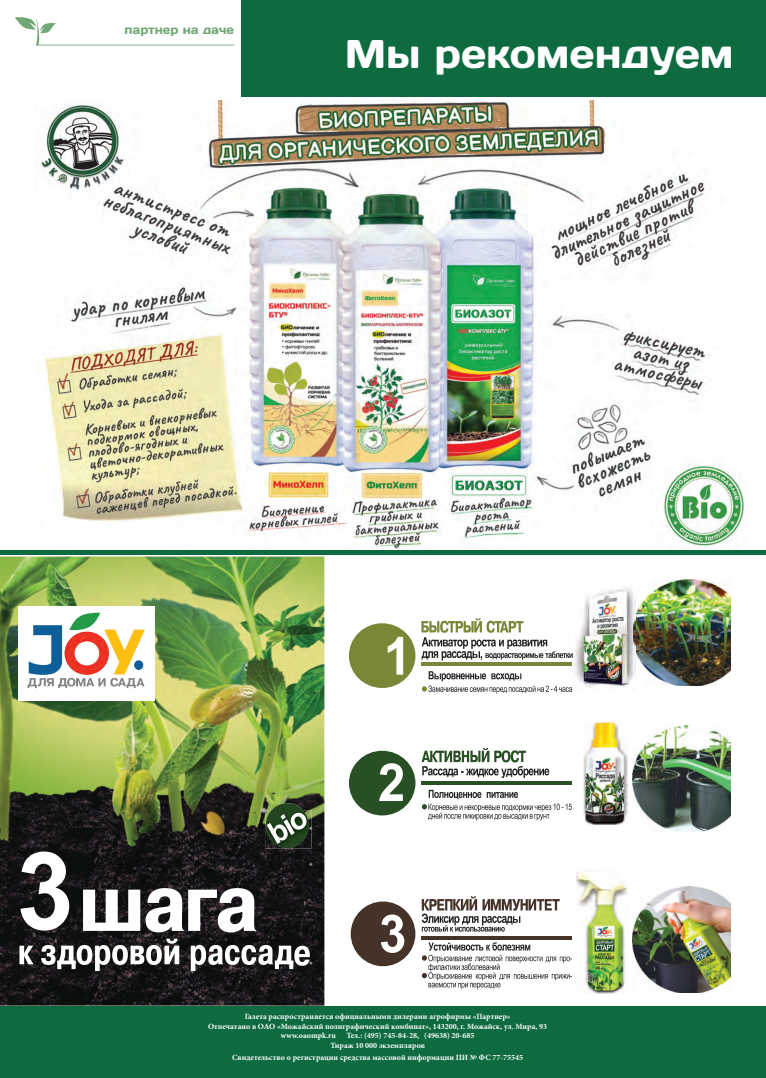
<style>
.page{position:relative;width:766px;height:1078px;background:#fff}
.page>*{position:absolute;margin:0;border:0;box-sizing:border-box;transform-origin:0 0}
.t1{font:40px "Days";color:#fff}
.t2{font:12px "Days";color:#71a774}
.t3{font:700 8px/9.6px "Minion Pro";color:#fff}
</style>
<div class="page">
<div style="left:0;top:1006px;width:765px;height:71px;background:#0d6b3f"></div>
<div style="left:0;top:550px;width:765px;height:5px;background:#0d6b3f"></div>
<div style="left:241px;top:0;width:524px;height:96px;background:#0d6b3f"></div>
<img style="left:35px;top:101px;width:710px;height:448px">
<hr style="left:36px;top:45px;width:198px;height:1px;background:#71a774">
<svg style="left:15px;top:17px;width:41px;height:28px"></svg>
<img style="left:0;top:556px;width:324px;height:449px">
<div style="left:19px;top:606px;width:136px;height:94px;background:#fff"></div>
<svg style="left:28px;top:612px;width:117px;height:76px"></svg>
<svg style="left:263px;top:799px;width:48px;height:52px;background:#506049"></svg>
<svg style="left:20px;top:851px;width:49px;height:79px"></svg>
<svg style="left:83px;top:887px;width:173px;height:45px"></svg>
<svg style="left:19px;top:938px;width:291px;height:32px"></svg>
<img style="left:583px;top:722px;width:44px;height:103px">
<img style="left:632px;top:725px;width:98px;height:106px">
<div style="left:349px;top:750px;width:66px;height:65px;background:#295025;border-radius:50%"></div>
<svg style="left:379px;top:763px;width:24px;height:37px"></svg>
<hr style="left:421px;top:781px;width:151px;height:4px;background:#295025">
<img style="left:572px;top:587px;width:61px;height:105px">
<img style="left:633px;top:579px;width:97px;height:106px">
<div style="left:349px;top:623px;width:66px;height:64px;background:#798837;border-radius:50%"></div>
<svg style="left:387px;top:636px;width:16px;height:38px"></svg>
<hr style="left:421px;top:662px;width:151px;height:4px;background:#798837">
<svg style="left:421px;top:618px;width:151px;height:42px"></svg>
<svg style="left:422px;top:671px;width:150px;height:22px"></svg>
<svg style="left:421px;top:747px;width:128px;height:30px"></svg>
<svg style="left:422px;top:789px;width:149px;height:31px"></svg>
<img style="left:575px;top:870px;width:53px;height:123px">
<svg style="left:421px;top:896px;width:138px;height:35px"></svg>
<div style="left:350px;top:901px;width:65px;height:64px;background:#453229;border-radius:50%"></div>
<svg style="left:381px;top:914px;width:23px;height:38px"></svg>
<svg style="left:421px;top:936px;width:151px;height:3px"></svg>
<svg style="left:422px;top:942px;width:149px;height:46px"></svg>
<img style="left:632px;top:886px;width:98px;height:106px">
<h2 class="t2" style="left:124px;top:22px;width:111px">партнер на даче</h2>
<h1 class="t1" style="left:344px;top:28px;width:390px">Мы рекомендуем</h1>
<p class="t3" style="left:245px;top:1011px;width:267px">Газета распространяется официальными дилерами агрофирмы «Партнер»</p>
<p class="t3" style="left:208px;top:1021px;width:340px">Отпечатано в ОАО «Можайский полиграфический комбинат», 143200, г. Можайск, ул. Мира, 93</p>
<p class="t3" style="left:281px;top:1030px;width:57px">www.oaompk.ru</p>
<p class="t3" style="left:330px;top:1030px;width:145px;text-indent:16px">Тел.: (495) 745-84-28, (49638) 20-685<br>Тираж 10 000 экземпляров</p>
<p class="t3" style="left:232px;top:1052px;width:292px">Свидетельство о регистрации средства массовой информации ПИ № ФС 77-75545</p>
</div>
